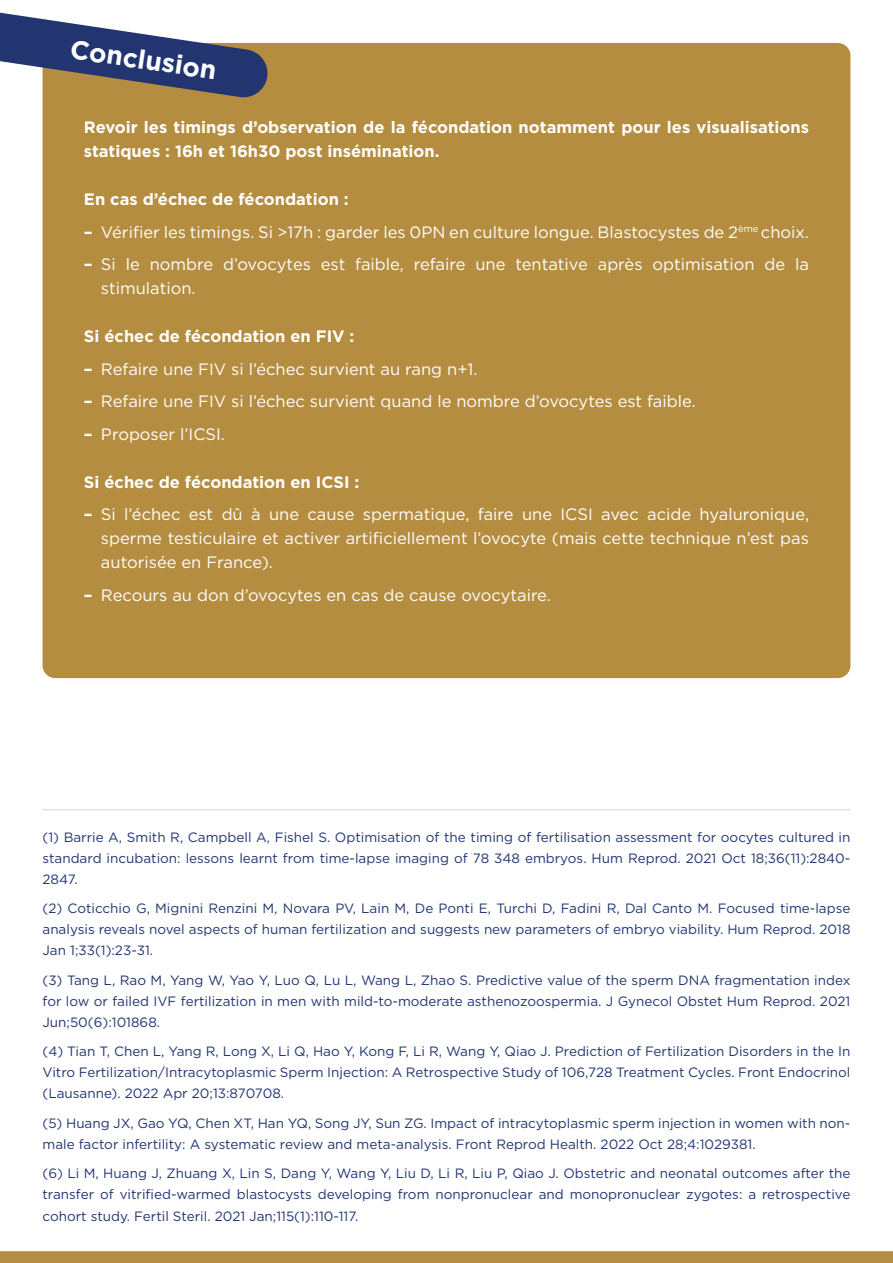
<style>
.page{position:relative;width:893px;height:1263px;background:#fff}
.page>*{position:absolute;margin:0;border:0;box-sizing:border-box;transform-origin:0 0}
.t1{font:700 26.4px "Gotham";color:#fff}
.t2{font:16.5px/24px "Gotham";color:#fff}
.t3{font:700 16.5px/24px "Gotham";color:#fff}
.t4{font:13.5px/21px "Gotham";color:#223571;text-align:justify}
.s1{font-weight:700}
</style>
<div class="page">
<div style="left:43px;top:43px;width:807px;height:635px;background:#b48d40;border-radius:13px"></div>
<svg style="left:0;top:12px;width:269px;height:87px"></svg>
<hr style="left:43px;top:809px;width:807px;height:1px;background:#223571">
<svg style="left:0;top:1251px;width:893px;height:12px;background:#b58e43"></svg>
<h1 class="t1" style="left:74px;top:31px;width:149px;rotate:9deg">Conclusion</h1>
<p class="t3" style="left:84px;top:115px;width:727px">Revoir les timings d’observation de la fécondation notamment pour les visualisations statiques : 16h et 16h30 post insémination.</p>
<p class="t3" style="left:84px;top:187px;width:266px">En cas d’échec de fécondation :</p>
<p class="t2" style="left:84px;top:220px;width:726px"><span class="s1">–</span> Vérifier les timings. Si &gt;17h : garder les 0PN en culture longue. Blastocystes de 2<sup>ème</sup> choix.</p>
<p class="t2" style="left:101px;top:252px;width:709px;text-indent:-17px"><span class="s1">–</span> Si le nombre d’ovocytes est faible, refaire une tentative après optimisation de la stimulation.</p>
<p class="t3" style="left:84px;top:324px;width:272px">Si échec de fécondation en FIV :</p>
<p class="t2" style="left:84px;top:357px;width:395px"><span class="s1">–</span> Refaire une FIV si l’échec survient au rang n+1.</p>
<p class="t2" style="left:84px;top:389px;width:613px"><span class="s1">–</span> Refaire une FIV si l’échec survient quand le nombre d’ovocytes est faible.</p>
<p class="t2" style="left:84px;top:422px;width:143px"><span class="s1">–</span> Proposer l’ICSI.</p>
<p class="t3" style="left:84px;top:470px;width:277px">Si échec de fécondation en ICSI :</p>
<p class="t2" style="left:101px;top:502px;width:710px;text-align:justify;text-indent:-17px"><span class="s1">–</span> Si l’échec est dû à une cause spermatique, faire une ICSI avec acide hyaluronique, sperme testiculaire et activer artificiellement l’ovocyte (mais cette technique n’est pas autorisée en France).</p>
<p class="t2" style="left:84px;top:583px;width:468px"><span class="s1">–</span> Recours au don d’ovocytes en cas de cause ovocytaire.</p>
<p class="t4" style="left:43px;top:826px;width:809px">(1) Barrie A, Smith R, Campbell A, Fishel S. Optimisation of the timing of fertilisation assessment for oocytes cultured in standard incubation: lessons learnt from time-lapse imaging of 78 348 embryos. Hum Reprod. 2021 Oct 18;36(11):2840- 2847.</p>
<p class="t4" style="left:43px;top:898px;width:809px">(2) Coticchio G, Mignini Renzini M, Novara PV, Lain M, De Ponti E, Turchi D, Fadini R, Dal Canto M. Focused time-lapse analysis reveals novel aspects of human fertilization and suggests new parameters of embryo viability. Hum Reprod. 2018<br>Jan 1;33(1):23-31.</p>
<p class="t4" style="left:43px;top:969px;width:809px">(3) Tang L, Rao M, Yang W, Yao Y, Luo Q, Lu L, Wang L, Zhao S. Predictive value of the sperm DNA fragmentation index for low or failed IVF fertilization in men with mild-to-moderate asthenozoospermia. J Gynecol Obstet Hum Reprod. 2021<br>Jun;50(6):101868.</p>
<p class="t4" style="left:43px;top:1041px;width:809px">(4) Tian T, Chen L, Yang R, Long X, Li Q, Hao Y, Kong F, Li R, Wang Y, Qiao J. Prediction of Fertilization Disorders in the In Vitro Fertilization/Intracytoplasmic Sperm Injection: A Retrospective Study of 106,728 Treatment Cycles. Front Endocrinol (Lausanne). 2022 Apr 20;13:870708.</p>
<p class="t4" style="left:43px;top:1112px;width:809px">(5) Huang JX, Gao YQ, Chen XT, Han YQ, Song JY, Sun ZG. Impact of intracytoplasmic sperm injection in women with non&shy;male factor infertility: A systematic review and meta-analysis. Front Reprod Health. 2022 Oct 28;4:1029381.</p>
<p class="t4" style="left:43px;top:1163px;width:809px">(6) Li M, Huang J, Zhuang X, Lin S, Dang Y, Wang Y, Liu D, Li R, Liu P, Qiao J. Obstetric and neonatal outcomes after the transfer of vitrified-warmed blastocysts developing from nonpronuclear and monopronuclear zygotes: a retrospective cohort study. Fertil Steril. 2021 Jan;115(1):110-117.</p>
</div>
